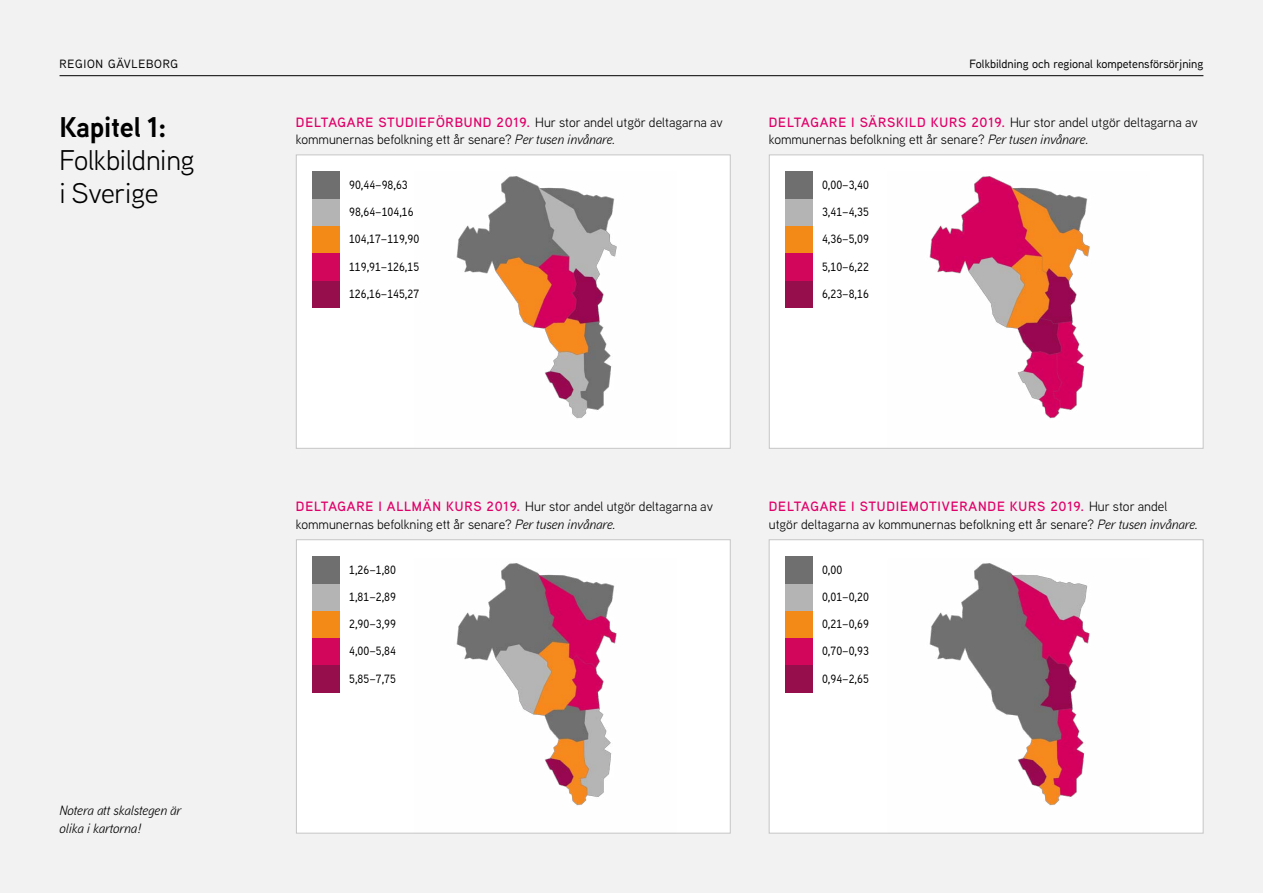
<style>
.page{position:relative;width:1263px;height:893px;background:#f2f2f2}
.page>*{position:absolute;margin:0;border:0;box-sizing:border-box;transform-origin:0 0}
.t1{font:28.5px/33px "Aaux Next";letter-spacing:-.01em;color:#000}
.t2{font:700 28.5px "Aaux Next";letter-spacing:-.01em;color:#000}
.t3{font:13.5px/17.2px "Aaux Next";color:#000}
.t4{font:italic 13.5px/18px "Aaux Next";color:#000}
.Legendsiffra{font:500 12px "Aaux Next";color:#000}
.Legendsiffra-2{font:500 12px "Aaux Next";letter-spacing:.06em;color:#000}
.s1{font-weight:600;color:#e00069}
.s2{font-style:italic}
</style>
<div class="page">
<hr style="left:60px;top:75px;width:1143px;height:1px;background:#000">
<div style="left:769px;top:539px;width:434px;height:294px;background:#fff;border:1px solid #c6c6c6"></div>
<div style="left:296px;top:155px;width:434px;height:294px;background:#fff;border:1px solid #c6c6c6"></div>
<div style="left:296px;top:539px;width:434px;height:294px;background:#fff;border:1px solid #c6c6c6"></div>
<div style="left:769px;top:155px;width:434px;height:294px;background:#fff;border:1px solid #c6c6c6"></div>
<div style="left:313px;top:665px;width:27px;height:27px;background:#960f4c"></div>
<div style="left:785px;top:665px;width:28px;height:27px;background:#960f4c"></div>
<div style="left:313px;top:280px;width:27px;height:27px;background:#960f4c"></div>
<div style="left:313px;top:638px;width:27px;height:27px;background:#d2065a"></div>
<div style="left:785px;top:638px;width:28px;height:27px;background:#d2065a"></div>
<div style="left:313px;top:253px;width:27px;height:27px;background:#d2065a"></div>
<div style="left:313px;top:610px;width:27px;height:28px;background:#f38916"></div>
<div style="left:785px;top:610px;width:28px;height:28px;background:#f38916"></div>
<div style="left:313px;top:226px;width:27px;height:27px;background:#f38916"></div>
<div style="left:313px;top:583px;width:27px;height:27px;background:#b4b4b4"></div>
<div style="left:785px;top:583px;width:28px;height:27px;background:#b4b4b4"></div>
<div style="left:313px;top:199px;width:27px;height:27px;background:#b4b4b4"></div>
<div style="left:313px;top:556px;width:27px;height:27px;background:#6f6f6f"></div>
<div style="left:785px;top:556px;width:28px;height:27px;background:#6f6f6f"></div>
<div style="left:313px;top:171px;width:27px;height:28px;background:#6f6f6f"></div>
<div style="left:785px;top:280px;width:28px;height:27px;background:#960f4c"></div>
<div style="left:785px;top:253px;width:28px;height:27px;background:#d2065a"></div>
<div style="left:785px;top:226px;width:28px;height:27px;background:#f38916"></div>
<div style="left:785px;top:199px;width:28px;height:27px;background:#b4b4b4"></div>
<div style="left:785px;top:171px;width:28px;height:28px;background:#6f6f6f"></div>
<img style="left:929px;top:176px;width:161px;height:243px">
<img style="left:456px;top:176px;width:161px;height:243px">
<img style="left:887px;top:563px;width:263px;height:270px">
<img style="left:414px;top:563px;width:263px;height:270px">
<p class="Legendsiffra-2" style="left:60px;top:56px;width:96px">Region Gävleborg</p>
<p class="Legendsiffra" style="left:969px;top:56px;width:235px">Folkbildning och regional kompetensförsörjning</p>
<h1 class="t2" style="left:60px;top:107px;width:109px">Kapitel 1:</h1>
<h1 class="t1" style="left:60px;top:143px;width:137px">Folkbildning i Sverige</h1>
<p class="t4" style="left:60px;top:801px;width:123px">Notera att skalstegen är olika i kartorna!</p>
<p class="t3" style="left:296px;top:113px;width:428px"><span class="s1">DELTAGARE STUDIEFÖRBUND 2019.</span> Hur stor andel utgör deltagarna av</p>
<p class="t3" style="left:296px;top:130px;width:320px">kommunernas befolkning ett år senare? <span class="s2">Per tusen invånare.</span></p>
<p class="t3" style="left:769px;top:113px;width:430px"><span class="s1">DELTAGARE I SÄRSKILD KURS 2019.</span> Hur stor andel utgör deltagarna av kommunernas befolkning ett år senare? <span class="s2">Per tusen invånare.</span></p>
<p class="Legendsiffra" style="left:349px;top:177px;width:60px">90,44–98,63</p>
<p class="Legendsiffra" style="left:822px;top:177px;width:48px">0,00–3,40</p>
<p class="Legendsiffra" style="left:349px;top:204px;width:66px">98,64–104,16</p>
<p class="Legendsiffra" style="left:822px;top:204px;width:48px">3,41–4,35</p>
<p class="Legendsiffra" style="left:349px;top:231px;width:72px">104,17–119,90</p>
<p class="Legendsiffra" style="left:822px;top:231px;width:48px">4,36–5,09</p>
<p class="Legendsiffra" style="left:349px;top:258px;width:72px">119,91–126,15</p>
<p class="Legendsiffra" style="left:822px;top:258px;width:48px">5,10–6,22</p>
<p class="Legendsiffra" style="left:349px;top:285px;width:72px">126,16–145,27</p>
<p class="Legendsiffra" style="left:822px;top:285px;width:48px">6,23–8,16</p>
<p class="t3" style="left:296px;top:498px;width:419px"><span class="s1">DELTAGARE I ALLMÄN KURS 2019.</span> Hur stor andel utgör deltagarna av kommunernas befolkning ett år senare? <span class="s2">Per tusen invånare.</span></p>
<p class="t3" style="left:769px;top:498px;width:430px"><span class="s1">DELTAGARE I STUDIEMOTIVERANDE KURS 2019.</span> Hur stor andel utgör deltagarna av kommunernas befolkning ett år senare? <span class="s2">Per tusen invånare.</span></p>
<p class="Legendsiffra" style="left:349px;top:561px;width:48px">1,26–1,80</p>
<p class="Legendsiffra" style="left:822px;top:561px;width:22px">0,00</p>
<p class="Legendsiffra" style="left:349px;top:588px;width:48px">1,81–2,89</p>
<p class="Legendsiffra" style="left:822px;top:588px;width:48px">0,01–0,20</p>
<p class="Legendsiffra" style="left:349px;top:616px;width:48px">2,90–3,99</p>
<p class="Legendsiffra" style="left:822px;top:616px;width:48px">0,21–0,69</p>
<p class="Legendsiffra" style="left:349px;top:643px;width:48px">4,00–5,84</p>
<p class="Legendsiffra" style="left:822px;top:643px;width:48px">0,70–0,93</p>
<p class="Legendsiffra" style="left:349px;top:670px;width:48px">5,85–7,75</p>
<p class="Legendsiffra" style="left:822px;top:670px;width:48px">0,94–2,65</p>
</div>
